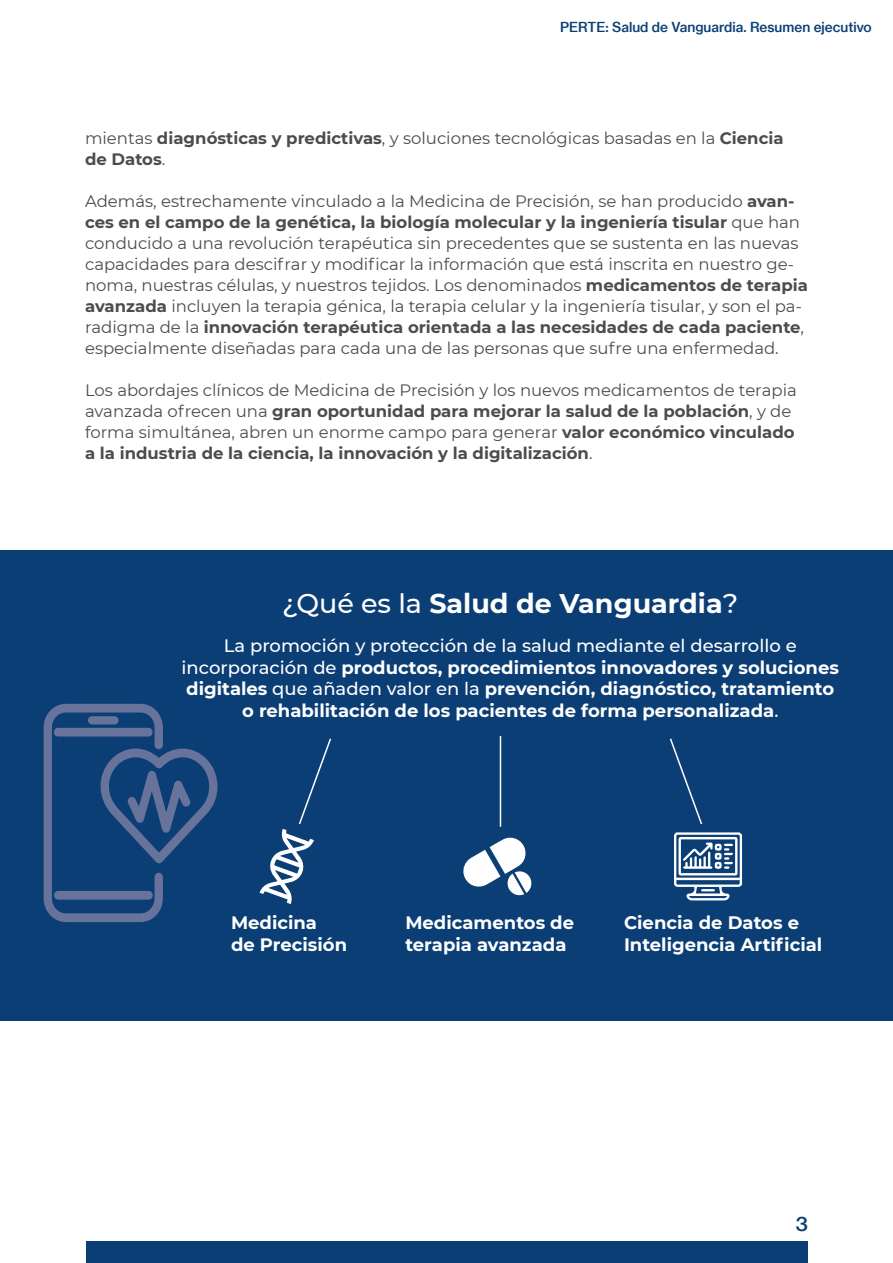
<style>
.page{position:relative;width:893px;height:1263px;background:#fff}
.page>*{position:absolute;margin:0;border:0;box-sizing:border-box;transform-origin:0 0}
.Subtitulo_azul{font:700 27px "Montserrat";color:#fff}
.t1{font:19.5px "N Haas Grotesk TX Pro 65 Md";color:#0b3e75}
.Subtitulo_azul-2{font:700 18px/21.6px "Montserrat";color:#fff;text-align:center}
.texto{font:16.5px/21px "Montserrat";color:#4b4c4d}
.t2{font:13.5px "N Haas Grotesk TX Pro 65 Md";color:#0b3e75}
.s1{font-weight:700}
.s2{font-weight:500}
</style>
<div class="page">
<div style="left:87px;top:1242px;width:721px;height:21px;background:#0b3e75"></div>
<div style="left:1px;top:550px;width:892px;height:470px;background:#0b3e75"></div>
<svg style="left:43px;top:703px;width:175px;height:219px"></svg>
<svg style="left:463px;top:837px;width:68px;height:58px"></svg>
<svg style="left:674px;top:832px;width:68px;height:68px"></svg>
<hr style="left:500px;top:736px;width:1px;height:91px;background:#fff">
<svg style="left:669px;top:738px;width:34px;height:87px"></svg>
<svg style="left:260px;top:738px;width:72px;height:166px"></svg>
<p class="t2" style="left:560px;top:18px;width:313px">PERTE: Salud de Vanguardia. Resumen ejecutivo</p>
<p class="texto" style="left:85px;top:127px;width:700px">mientas <span class="s1">diagnósticas y predictivas</span>, y soluciones tecnológicas basadas en la <span class="s1">Ciencia de Datos</span>.</p>
<p class="texto" style="left:85px;top:190px;width:724px">Además, estrechamente vinculado a la Medicina de Precisión, se han producido <span class="s1">avan&shy;ces en el campo de la genética, la biología molecular y la ingeniería tisular</span> que han conducido a una revolución terapéutica sin precedentes que se sustenta en las nuevas capacidades para descifrar y modificar la información que está inscrita en nuestro ge&shy;noma, nuestras células, y nuestros tejidos. Los denominados <span class="s1">medicamentos de terapia avanzada</span> incluyen la terapia génica, la terapia celular y la ingeniería tisular, y son el pa&shy;radigma de la <span class="s1">innovación terapéutica orientada a las necesidades de cada paciente</span>, especialmente diseñadas para cada una de las personas que sufre una enfermedad.</p>
<p class="texto" style="left:85px;top:379px;width:713px">Los abordajes clínicos de Medicina de Precisión y los nuevos medicamentos de terapia avanzada ofrecen una <span class="s1">gran oportunidad para mejorar la salud de la población</span>, y de forma simultánea, abren un enorme campo para generar <span class="s1">valor económico vinculado a la industria de la ciencia, la innovación y la digitalización</span>.</p>
<p class="Subtitulo_azul" style="left:282px;top:584px;width:457px"><span class="s2">¿Qué es la</span> Salud de Vanguardia<span class="s2">?</span></p>
<p class="Subtitulo_azul-2" style="left:182px;top:634px;width:659px"><span class="s2">La promoción y protección de la salud mediante el desarrollo e incorporación de</span> productos, procedimientos innovadores y soluciones digitales <span class="s2">que añaden valor en la</span> prevención, diagnóstico, tratamiento o rehabilitación de los pacientes de forma personalizada<span class="s2">.</span></p>
<p class="Subtitulo_azul-2" style="left:231px;top:911px;width:88px">Medicina</p>
<p class="Subtitulo_azul-2" style="left:231px;top:933px;width:118px">de Precisión</p>
<p class="Subtitulo_azul-2" style="left:405px;top:911px;width:170px">Medicamentos de</p>
<p class="Subtitulo_azul-2" style="left:405px;top:933px;width:163px">terapia avanzada</p>
<p class="Subtitulo_azul-2" style="left:624px;top:911px;width:176px">Ciencia de Datos e</p>
<p class="Subtitulo_azul-2" style="left:624px;top:933px;width:200px">Inteligencia Artificial</p>
<p class="t1" style="left:796px;top:1212px;width:14px">3</p>
</div>
